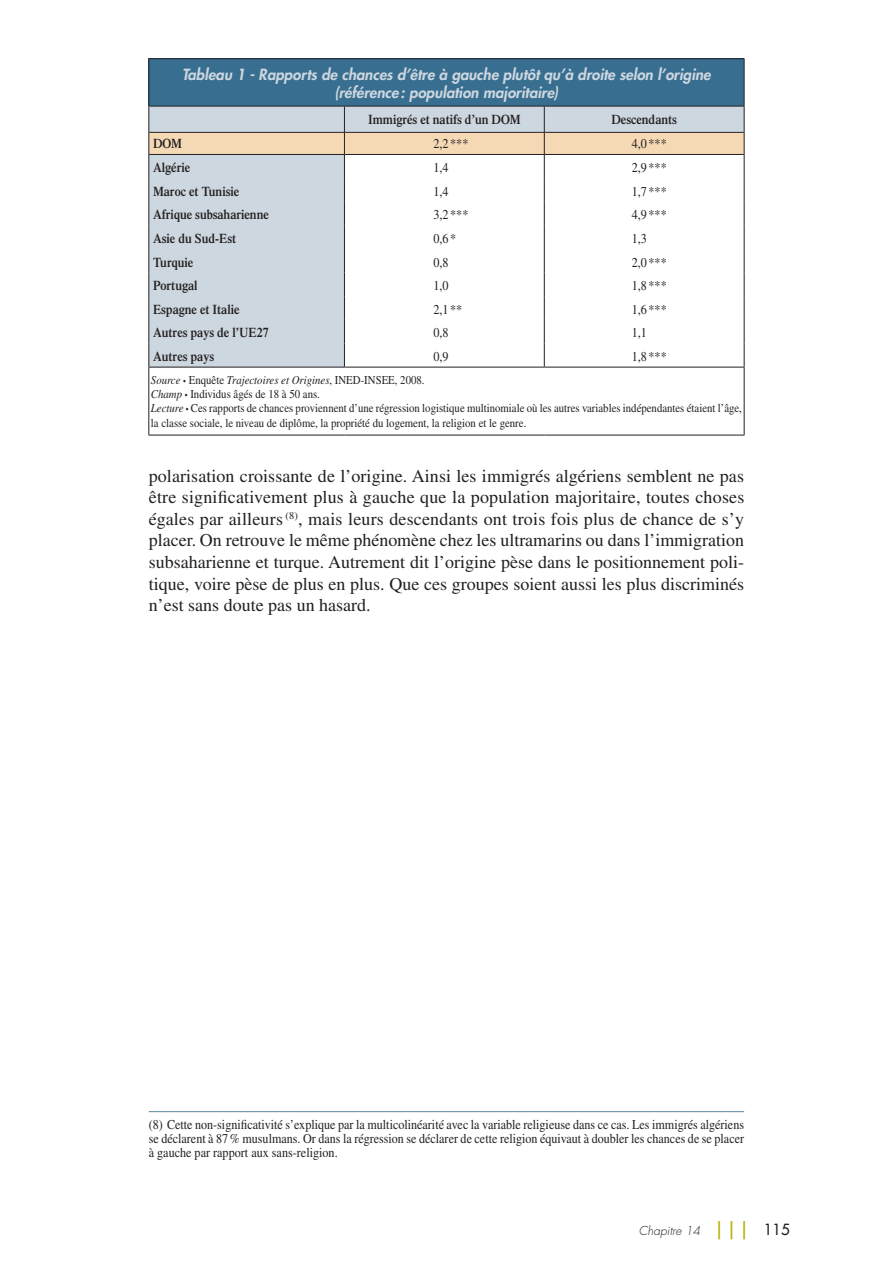
<style>
.page{position:relative;width:893px;height:1263px;background:#fff}
.page>*{position:absolute;margin:0;border:0;box-sizing:border-box;transform-origin:0 0}
.Notes{font:18px/21.6px "Times LT Std";color:#231f20;text-align:justify}
.Titre{font:italic 800 15px/18px "Futura Std";color:#cdd7e0;text-align:center}
.Notes-2{font:13.5px/14.2px "Times LT Std";color:#231f20;text-align:justify;scale:.9 1}
.Intitulé_ligne{font:600 13.5px "Times LT Std";color:#231f20;scale:.9 1}
.texte{font:13.5px "Times LT Std";color:#231f20;scale:.9 1}
.têtière{font:600 13.5px "Times LT Std";color:#231f20;scale:.9 1}
.notes_et_sources{font:12px/14.2px "Times LT Std";color:#231f20;scale:.9 1}
.notes_et_sources-2{font:italic 12px "Times LT Std";color:#231f20;scale:.9 1}
.t1{font:italic 300 12px "Futura Std";color:#231f20}
.s1{font-size:9px}
.s2{font-style:normal}
.s3{font-style:italic}
.s4{font-style:italic;font-size:9px}
.s5{font-family:"M Ma Variable";font-weight:700;font-style:normal;font-size:16.5px;color:#b8b309}
.s6{font-weight:500;font-style:normal;font-size:15px}
</style>
<div class="page">
<hr style="left:149px;top:1111px;width:595px;height:1px;background:#5c87a1">
<div style="left:149px;top:59px;width:595px;height:47px;background:#386e8f"></div>
<hr style="left:148px;top:367px;width:196px;height:1px;background:#231f20">
<hr style="left:344px;top:367px;width:200px;height:1px;background:#231f20">
<hr style="left:544px;top:367px;width:200px;height:1px;background:#231f20">
<hr style="left:148px;top:58px;width:196px;height:1px;background:#231f20">
<hr style="left:148px;top:59px;width:1px;height:47px;background:#231f20">
<hr style="left:344px;top:58px;width:200px;height:1px;background:#231f20">
<hr style="left:544px;top:58px;width:200px;height:1px;background:#231f20">
<hr style="left:744px;top:59px;width:1px;height:47px;background:#231f20">
<svg style="left:148px;top:106px;width:597px;height:261px"></svg>
<hr style="left:148px;top:367px;width:1px;height:68px;background:#231f20">
<hr style="left:744px;top:367px;width:1px;height:68px;background:#231f20">
<hr style="left:148px;top:435px;width:196px;height:1px;background:#231f20">
<hr style="left:344px;top:435px;width:200px;height:1px;background:#231f20">
<hr style="left:544px;top:435px;width:200px;height:1px;background:#231f20">
<hr style="left:149px;top:132px;width:195px;height:1px;background:#231f20">
<hr style="left:344px;top:132px;width:200px;height:1px;background:#231f20">
<hr style="left:544px;top:132px;width:200px;height:1px;background:#231f20">
<hr style="left:149px;top:154px;width:195px;height:1px;background:#231f20">
<hr style="left:344px;top:154px;width:200px;height:1px;background:#231f20">
<hr style="left:544px;top:154px;width:200px;height:1px;background:#231f20">
<p class="Titre" style="left:182px;top:65px;width:530px">Tableau 1 - Rapports de chances d’être à gauche plutôt qu’à droite selon l’origine (référence: population majoritaire)</p>
<p class="têtière" style="left:368px;top:111px;width:171px">Immigrés et natifs d’un DOM</p>
<p class="têtière" style="left:611px;top:111px;width:74px">Descendants</p>
<p class="Intitulé_ligne" style="left:153px;top:136px;width:34px">DOM</p>
<p class="texte" style="left:433px;top:136px;width:40px">2,2 ***</p>
<p class="texte" style="left:632px;top:136px;width:40px">4,0***</p>
<p class="Intitulé_ligne" style="left:153px;top:159px;width:43px">Algérie</p>
<p class="texte" style="left:433px;top:160px;width:18px">1,4</p>
<p class="texte" style="left:632px;top:160px;width:40px">2,9***</p>
<p class="Intitulé_ligne" style="left:153px;top:183px;width:97px">Maroc et Tunisie</p>
<p class="texte" style="left:433px;top:184px;width:18px">1,4</p>
<p class="texte" style="left:632px;top:184px;width:40px">1,7***</p>
<p class="Intitulé_ligne" style="left:153px;top:207px;width:130px">Afrique subsaharienne</p>
<p class="texte" style="left:433px;top:207px;width:40px">3,2 ***</p>
<p class="texte" style="left:632px;top:207px;width:40px">4,9***</p>
<p class="Intitulé_ligne" style="left:153px;top:230px;width:94px">Asie du Sud-Est</p>
<p class="texte" style="left:433px;top:231px;width:27px">0,6 *</p>
<p class="texte" style="left:632px;top:231px;width:18px">1,3</p>
<p class="Intitulé_ligne" style="left:153px;top:254px;width:46px">Turquie</p>
<p class="texte" style="left:433px;top:254px;width:18px">0,8</p>
<p class="texte" style="left:632px;top:254px;width:40px">2,0***</p>
<p class="Intitulé_ligne" style="left:153px;top:278px;width:51px">Portugal</p>
<p class="texte" style="left:433px;top:278px;width:18px">1,0</p>
<p class="texte" style="left:632px;top:278px;width:40px">1,8***</p>
<p class="Intitulé_ligne" style="left:153px;top:301px;width:97px">Espagne et Italie</p>
<p class="texte" style="left:433px;top:302px;width:34px">2,1 **</p>
<p class="texte" style="left:632px;top:302px;width:40px">1,6***</p>
<p class="Intitulé_ligne" style="left:153px;top:325px;width:130px">Autres pays de l’UE27</p>
<p class="texte" style="left:433px;top:325px;width:18px">0,8</p>
<p class="texte" style="left:632px;top:325px;width:18px">1,1</p>
<p class="Intitulé_ligne" style="left:153px;top:348px;width:69px">Autres pays</p>
<p class="texte" style="left:433px;top:349px;width:18px">0,9</p>
<p class="texte" style="left:632px;top:349px;width:40px">1,8***</p>
<p class="notes_et_sources-2" style="left:151px;top:373px;width:306px">Source <span class="s1">•</span> <span class="s2">Enquête</span> Trajectoires et Origines<span class="s2">, INED-INSEE, 2008.</span></p>
<p class="notes_et_sources" style="left:151px;top:387px;width:189px"><span class="s3">Champ</span> <span class="s4">•</span> Individus âgés de 18 à 50 ans.</p>
<p class="notes_et_sources" style="left:151px;top:401px;width:658px"><span class="s3">Lecture</span> <span class="s4">•</span> Ces rapports de chances proviennent d’une régression logistique multinomiale où les autres variables indépendantes étaient l’âge, la classe sociale, le niveau de diplôme, la propriété du logement, la religion et le genre.</p>
<p class="Notes" style="left:149px;top:465px;width:597px">polarisation croissante de l’origine. Ainsi les immigrés algériens semblent ne pas être significativement plus à gauche que la population majoritaire, toutes choses égales par ailleurs <sup>(8)</sup>, mais leurs descendants ont trois fois plus de chance de s’y placer. On retrouve le même phénomène chez les ultramarins ou dans l’immigration subsaharienne et turque. Autrement dit l’origine pèse dans le positionnement poli&shy;tique, voire pèse de plus en plus. Que ces groupes soient aussi les plus discriminés n’est sans doute pas un hasard.</p>
<p class="Notes-2" style="left:149px;top:1117px;width:663px">(8) Cette non-significativité s’explique par la multicolinéarité avec la variable religieuse dans ce cas. Les immigrés algériens se déclarent à 87% musulmans. Or dans la régression se déclarer de cette religion équivaut à doubler les chances de se placer à gauche par rapport aux sans-religion.</p>
<p class="t1" style="left:639px;top:1223px;width:153px">Chapitre 14 <span class="s5">W W W</span> <span class="s6">115</span></p>
</div>
